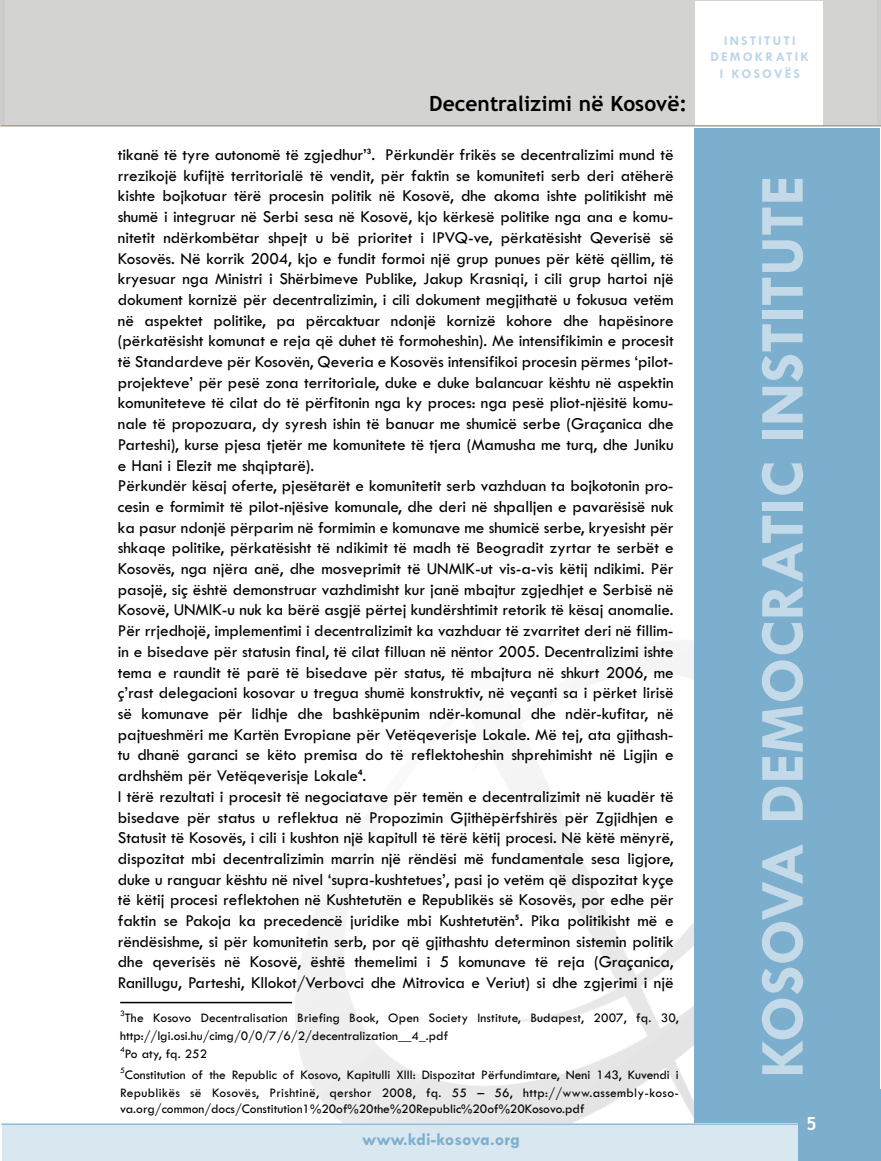
<style>
.page{position:relative;width:881px;height:1161px;background:#fff}
.page>*{position:absolute;margin:0;border:0;box-sizing:border-box;transform-origin:0 0}
.t1{font:700 63px "Tw Cen";color:#c4dae9}
.t2{font:700 21px "Trebuchet MS";color:#000}
.t3{font:700 18px "Tw Cen";color:#7caece}
.t4{font:700 18px "Trebuchet MS";color:#fff}
.t5{font:17.25px/20.7px "Tw Cen";letter-spacing:-.005em;color:#000}
.t6{font:13.5px/18.5px "Tw Cen";color:#000}
.t7{font:700 13.5px/16.6px "Tw Cen";letter-spacing:.16em;color:#bdd6e7;text-align:center}
</style>
<div class="page">
<hr style="left:1px;top:125px;width:879px;height:1px;background:#7caece">
<div style="left:693px;top:128px;width:186px;height:998px;background:#7caece"></div>
<div style="left:2px;top:1124px;width:878px;height:37px;background:#d8e7f0"></div>
<hr style="left:1px;top:1124px;width:879px;height:1px;background:#7caece">
<div style="left:798px;top:1089px;width:82px;height:72px;background:#7caece"></div>
<hr style="left:120px;top:1002px;width:172px;height:1px;background:#000">
<p class="t2" style="left:429px;top:91px;width:259px">Decentralizimi në Kosovë:</p>
<p class="t5" style="left:118px;top:144px;width:557px">tikanë të tyre autonomë të zgjedhur’<sup>3</sup>. Përkundër frikës se decentralizimi mund të rrezikojë kufijtë territorialë të vendit, për faktin se komuniteti serb deri atëherë kishte bojkotuar tërë procesin politik në Kosovë, dhe akoma ishte politikisht më shumë i integruar në Serbi sesa në Kosovë, kjo kërkesë politike nga ana e komu&shy;nitetit ndërkombëtar shpejt u bë prioritet i IPVQ-ve, përkatësisht Qeverisë së Kosovës. Në korrik 2004, kjo e fundit formoi një grup punues për këtë qëllim, të kryesuar nga Ministri i Shërbimeve Publike, Jakup Krasniqi, i cili grup hartoi një dokument kornizë për decentralizimin, i cili dokument megjithatë u fokusua vetëm në aspektet politike, pa përcaktuar ndonjë kornizë kohore dhe hapësinore (përkatësisht komunat e reja që duhet të formoheshin). Me intensifikimin e procesit të Standardeve për Kosovën, Qeveria e Kosovës intensifikoi procesin përmes ‘pilot&shy;projekteve’ për pesë zona territoriale, duke e duke balancuar kështu në aspektin komuniteteve të cilat do të përfitonin nga ky proces: nga pesë pliot-njësitë komu&shy;nale të propozuara, dy syresh ishin të banuar me shumicë serbe (Graçanica dhe Parteshi), kurse pjesa tjetër me komunitete të tjera (Mamusha me turq, dhe Juniku e Hani i Elezit me shqiptarë).<br>Përkundër kësaj oferte, pjesëtarët e komunitetit serb vazhduan ta bojkotonin pro&shy;cesin e formimit të pilot-njësive komunale, dhe deri në shpalljen e pavarësisë nuk ka pasur ndonjë përparim në formimin e komunave me shumicë serbe, kryesisht për shkaqe politike, përkatësisht të ndikimit të madh të Beogradit zyrtar te serbët e Kosovës, nga njëra anë, dhe mosveprimit të UNMIK-ut vis-a-vis këtij ndikimi. Për pasojë, siç është demonstruar vazhdimisht kur janë mbajtur zgjedhjet e Serbisë në Kosovë, UNMIK-u nuk ka bërë asgjë përtej kundërshtimit retorik të kësaj anomalie.<br>Për rrjedhojë, implementimi i decentralizimit ka vazhduar të zvarritet deri në fillim&shy;in e bisedave për statusin final, të cilat filluan në nëntor 2005. Decentralizimi ishte tema e raundit të parë të bisedave për status, të mbajtura në shkurt 2006, me ç’rast delegacioni kosovar u tregua shumë konstruktiv, në veçanti sa i përket lirisë së komunave për lidhje dhe bashkëpunim ndër-komunal dhe ndër-kufitar, në pajtueshmëri me Kartën Evropiane për Vetëqeverisje Lokale. Më tej, ata gjithash&shy;tu dhanë garanci se këto premisa do të reflektoheshin shprehimisht në Ligjin e ardhshëm për Vetëqeverisje Lokale<sup>4</sup>.<br>I tërë rezultati i procesit të negociatave për temën e decentralizimit në kuadër të bisedave për status u reflektua në Propozimin Gjithëpërfshirës për Zgjidhjen e Statusit të Kosovës, i cili i kushton një kapitull të tërë këtij procesi. Në këtë mënyrë, dispozitat mbi decentralizimin marrin një rëndësi më fundamentale sesa ligjore, duke u ranguar kështu në nivel ‘supra-kushtetues’, pasi jo vetëm që dispozitat kyçe të këtij procesi reflektohen në Kushtetutën e Republikës së Kosovës, por edhe për faktin se Pakoja ka precedencë juridike mbi Kushtetutën<sup>5</sup>. Pika politikisht më e rëndësishme, si për komunitetin serb, por që gjithashtu determinon sistemin politik dhe qeverisës në Kosovë, është themelimi i 5 komunave të reja (Graçanica, Ranillugu, Parteshi, Kllokot/Verbovci dhe Mitrovica e Veriut) si dhe zgjerimi i një</p>
<p class="t6" style="left:120px;top:1007px;width:560px"><sup>3</sup>The Kosovo Decentralisation Briefing Book, Open Society Institute, Budapest, 2007, fq. 30, http://lgi.osi.hu/cimg/0/0/7/6/2/decentralization__4_.pdf<br><sup>4</sup>Po aty, fq. 252</p>
<p class="t6" style="left:120px;top:1065px;width:560px"><sup>5</sup>Constitution of the Republic of Kosovo, Kapitulli XIII: Dispozitat Përfundimtare, Neni 143, Kuvendi i<br>Republikës së Kosovës, Prishtinë, qershor 2008, fq. 55 – 56, http://www.assembly-koso-</p>
<p class="t6" style="left:120px;top:1099px;width:465px">va.org/common/docs/Constitution1%20of%20the%20Republic%20of%20Kosovo.pdf</p>
<p class="t3" style="left:362px;top:1128px;width:159px">www.kdi-kosova.org</p>
<p class="t7" style="left:710px;top:32px;width:100px">INSTITUTI<br>DEMOKRATIK<br>I KOSOVËS</p>
<h1 class="t1" style="left:743px;top:1078px;width:904px;rotate:-90deg">KOSOVA DEMOCRATIC INSTITUTE</h1>
<p class="t4" style="left:805px;top:1113px;width:12px">5</p>
</div>
